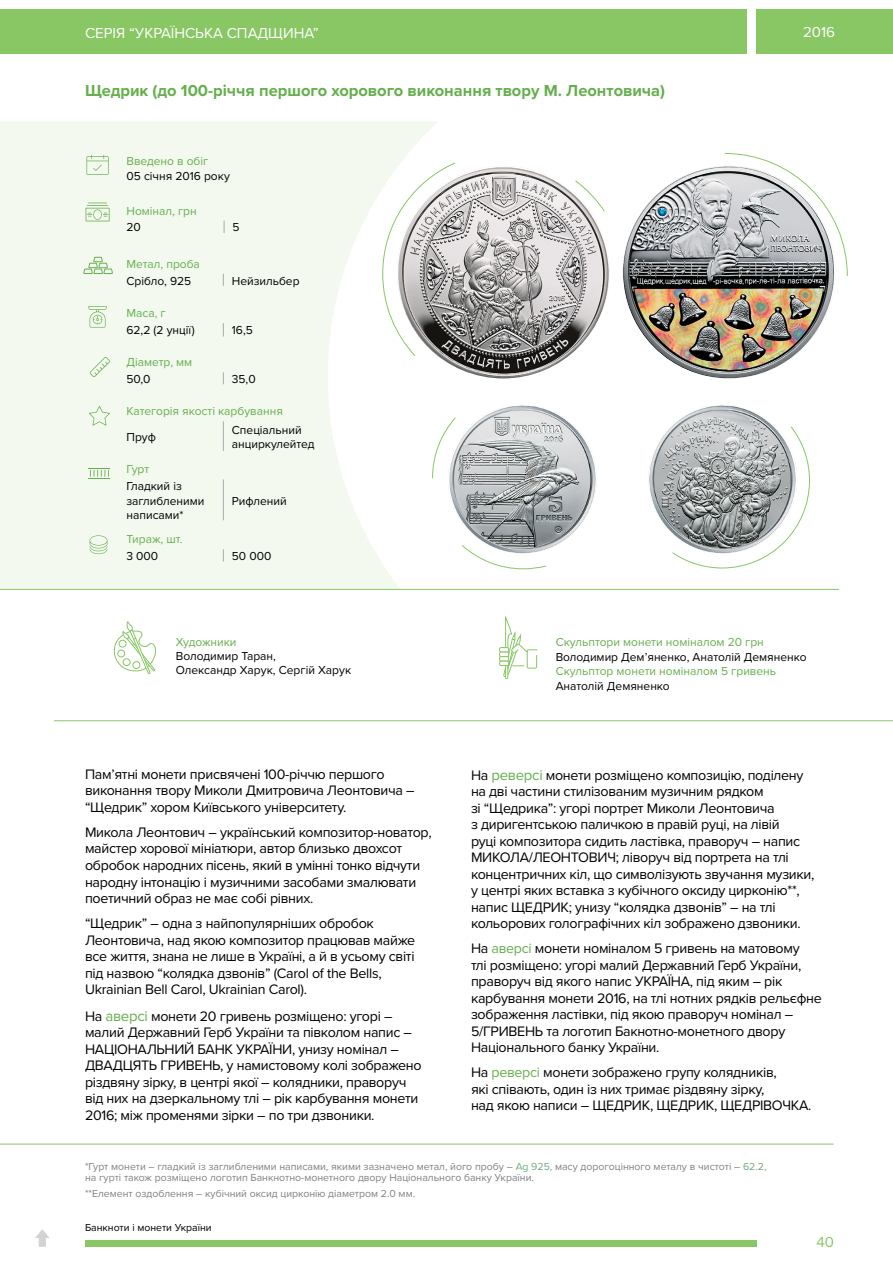
<style>
.page{position:relative;width:893px;height:1263px;background:#fff}
.page>*{position:absolute;margin:0;border:0;box-sizing:border-box;transform-origin:0 0}
.t1{font:700 16.5px "Proxima Nova";color:#65af4d}
.t2{font:15px "Proxima Nova";color:#fff}
.t3{font:15px "Proxima Nova";color:#89c765}
.t4{font:14.25px/16.5px "Proxima Nova";letter-spacing:-.02em;color:#000}
.t5{font:12px/14.4px "Proxima Nova";color:#000}
.t6{font:12px "Proxima Nova";color:#65af4d}
.t7{font:10.5px/11.2px "Proxima Nova";color:#808285}
.t8{font:10.5px "Proxima Nova";color:#000}
.s1{font-size:15px;color:#65af4d}
.s2{color:#65af4d}
.s3{color:#71a882}
</style>
<div class="page">
<div style="left:0;top:121px;width:328px;height:468px;background:#f4f9f0"></div>
<svg style="left:328px;top:121px;width:565px;height:601px"></svg>
<div style="left:0;top:10px;width:747px;height:44px;background:#89c765"></div>
<div style="left:756px;top:10px;width:137px;height:44px;background:#89c765"></div>
<div style="left:85px;top:1240px;width:671px;height:7px;background:#89c765"></div>
<svg style="left:113px;top:621px;width:43px;height:53px"></svg>
<div style="left:499px;top:647px;width:10px;height:5px;border:1px solid #89c765"></div>
<div style="left:499px;top:652px;width:10px;height:5px;border:1px solid #89c765"></div>
<div style="left:499px;top:656px;width:10px;height:5px;border:1px solid #89c765"></div>
<svg style="left:500px;top:617px;width:38px;height:62px"></svg>
<div style="left:499px;top:661px;width:10px;height:5px;border:1px solid #89c765"></div>
<hr style="left:54px;top:720px;width:839px;height:1px;background:#89c765">
<hr style="left:0;top:589px;width:839px;height:1px;background:#89c765">
<svg style="left:35px;top:1229px;width:14px;height:18px"></svg>
<img style="left:397px;top:166px;width:213px;height:212px;border-radius:106px">
<img style="left:623px;top:166px;width:212px;height:212px;border-radius:106px">
<svg style="left:83px;top:256px;width:30px;height:18px"></svg>
<svg style="left:88px;top:306px;width:19px;height:22px"></svg>
<svg style="left:90px;top:357px;width:20px;height:20px"></svg>
<svg style="left:89px;top:406px;width:21px;height:20px"></svg>
<svg style="left:89px;top:468px;width:21px;height:11px"></svg>
<svg style="left:90px;top:535px;width:17px;height:19px"></svg>
<svg style="left:86px;top:203px;width:24px;height:18px"></svg>
<svg style="left:86px;top:155px;width:23px;height:20px"></svg>
<svg style="left:224px;top:221px;width:1px;height:12px"></svg>
<svg style="left:223px;top:274px;width:1px;height:12px"></svg>
<svg style="left:223px;top:323px;width:1px;height:14px"></svg>
<svg style="left:223px;top:372px;width:1px;height:12px"></svg>
<svg style="left:223px;top:549px;width:1px;height:12px"></svg>
<hr style="left:223px;top:421px;width:1px;height:30px;background:#a7a9ac">
<hr style="left:223px;top:479px;width:1px;height:41px;background:#a7a9ac">
<svg style="left:724px;top:153px;width:124px;height:124px"></svg>
<svg style="left:575px;top:180px;width:30px;height:32px"></svg>
<svg style="left:461px;top:544px;width:86px;height:26px"></svg>
<svg style="left:672px;top:426px;width:138px;height:143px"></svg>
<svg style="left:382px;top:162px;width:74px;height:195px"></svg>
<svg style="left:432px;top:417px;width:24px;height:62px"></svg>
<img style="left:448px;top:405px;width:149px;height:148px;border-radius:74px">
<img style="left:648px;top:405px;width:149px;height:148px;border-radius:74px">
<hr style="left:0;top:1144px;width:834px;height:1px;background:#89c765">
<p class="t2" style="left:85px;top:24px;width:235px">СЕРІЯ “УКРАЇНСЬКА СПАДЩИНА”</p>
<p class="t1" style="left:85px;top:81px;width:582px">Щедрик (до 100-річчя першого хорового виконання твору М. Леонтовича)</p>
<p class="t6" style="left:126px;top:154px;width:83px">Введено в обіг</p>
<p class="t5" style="left:126px;top:169px;width:105px">05 січня 2016 року</p>
<p class="t6" style="left:126px;top:203px;width:72px">Номінал, грн</p>
<p class="t5" style="left:126px;top:220px;width:16px">20</p>
<p class="t5" style="left:233px;top:220px;width:9px">5</p>
<p class="t6" style="left:126px;top:257px;width:75px">Meтал, проба</p>
<p class="t5" style="left:126px;top:274px;width:66px">Срібло, 925</p>
<p class="t5" style="left:232px;top:274px;width:69px">Нейзильбер</p>
<p class="t6" style="left:126px;top:306px;width:41px">Маса, г</p>
<p class="t5" style="left:126px;top:323px;width:70px">62,2 (2 унції)</p>
<p class="t5" style="left:232px;top:323px;width:22px">16,5</p>
<p class="t6" style="left:126px;top:355px;width:67px">Діаметр, мм</p>
<p class="t5" style="left:126px;top:372px;width:26px">50,0</p>
<p class="t5" style="left:232px;top:372px;width:25px">35,0</p>
<p class="t6" style="left:126px;top:404px;width:158px">Категорія якості карбування</p>
<p class="t5" style="left:126px;top:430px;width:31px">Пруф</p>
<p class="t5" style="left:232px;top:424px;width:84px;line-height:13.5px">Спеціальний анциркулейтед</p>
<p class="t6" style="left:126px;top:462px;width:24px">Гурт</p>
<p class="t5" style="left:126px;top:479px;width:79px">Гладкий із заглибленими написами*</p>
<p class="t5" style="left:232px;top:494px;width:56px">Рифлений</p>
<p class="t6" style="left:126px;top:532px;width:58px">Тираж, шт.</p>
<p class="t5" style="left:126px;top:549px;width:33px">3 000</p>
<p class="t5" style="left:232px;top:549px;width:41px">50 000</p>
<p class="t2" style="left:803px;top:23px;width:33px">2016</p>
<p class="t6" style="left:176px;top:634px;width:62px">Художники</p>
<p class="t5" style="left:176px;top:649px;width:177px">Володимир Таран,<br>Олександр Харук, Сергій Харук</p>
<p class="t4" style="left:85px;top:766px;width:331px">Пам’ятні монети присвячені 100-річчю першого виконання твору Миколи Дмитровича Леонтовича – “Щедрик” хором Київського університету.</p>
<p class="t4" style="left:85px;top:824px;width:348px">Микола Леонтович – український композитор-новатор, майстер хорової мініатюри, автор близько двохсот обробок народних пісень, який в умінні тонко відчути народну інтонацію і музичними засобами змалювати поетичний образ не має собі рівних.</p>
<p class="t4" style="left:85px;top:915px;width:332px">“Щедрик” – одна з найпопулярніших обробок Леонтовича, над якою композитор працював майже все життя, знана не лише в Україні, а й в усьому світі під назвою “колядка дзвонів” (Carol of the Bells, Ukrainian Bell Carol, Ukrainian Carol).</p>
<p class="t4" style="left:85px;top:1008px;width:338px">На <span class="s1">аверсі</span> монети 20 гривень розміщено: угорі – малий Державний Герб України та півколом напис – НАЦІОНАЛЬНИЙ БАНК УКРАЇНИ, унизу номінал – ДВАДЦЯТЬ ГРИВЕНЬ, у намистовому колі зображено різдвяну зірку, в центрі якої – колядники, праворуч від них на дзеркальному тлі – рік карбування монети 2016; між променями зірки – по три дзвоники.</p>
<p class="t6" style="left:556px;top:635px;width:210px">Скульптори монети номіналом 20 грн</p>
<p class="t5" style="left:556px;top:650px;width:252px">Володимир Дем’яненко, Анатолій Демяненко</p>
<p class="t6" style="left:556px;top:664px;width:222px">Скульптор монети номіналом 5 гривень</p>
<p class="t5" style="left:556px;top:679px;width:115px">Анатолій Демяненко</p>
<p class="t4" style="left:471px;top:767px;width:345px">На <span class="s1">реверсі</span> монети розміщено композицію, поділену на дві частини стилізованим музичним рядком<br>зі “Щедрика”: угорі портрет Миколи Леонтовича<br>з диригентською паличкою в правій руці, на лівій<br>руці композитора сидить ластівка, праворуч – напис МИКОЛА/ЛЕОНТОВИЧ; ліворуч від портрета на тлі концентричних кіл, що символізують звучання музики, у центрі яких вставка з кубічного оксиду цирконію**, напис ЩЕДРИК; унизу “колядка дзвонів” – на тлі кольорових голографічних кіл зображено дзвоники.</p>
<p class="t4" style="left:471px;top:940px;width:352px">На <span class="s2">аверсі</span> монети номіналом 5 гривень на матовому<br>тлі розміщено: угорі малий Державний Герб України, праворуч від якого напис УКРАЇНА, під яким – рік карбування монети 2016, на тлі нотних рядків рельєфне зображення ластівки, під якою праворуч номінал – 5/ГРИВЕНЬ та логотип Бакнотно-монетного двору Національного банку України.</p>
<p class="t4" style="left:471px;top:1064px;width:342px">На <span class="s2">реверсі</span> монети зображено групу колядників,<br>які співають, один із них тримає різдвяну зірку,<br>над якою написи – ЩЕДРИК, ЩЕДРИК, ЩЕДРІВОЧКА.</p>
<p class="t7" style="left:85px;top:1161px;width:683px">*Гурт монети – гладкий із заглибленими написами, якими зазначено метал, його пробу – <span class="s3">Ag 925,</span> масу дорогоцінного металу в чистоті – <span class="s3">62.2, </span>на гурті також розміщено логотип Банкнотно-монетного двору Національного банку України.</p>
<p class="t7" style="left:85px;top:1187px;width:332px">**Елемент оздоблення – кубічний оксид цирконію діаметром 2.0 мм.</p>
<p class="t8" style="left:85px;top:1221px;width:128px">Банкноти і монети України</p>
<p class="t3" style="left:816px;top:1233px;width:19px">40</p>
</div>
